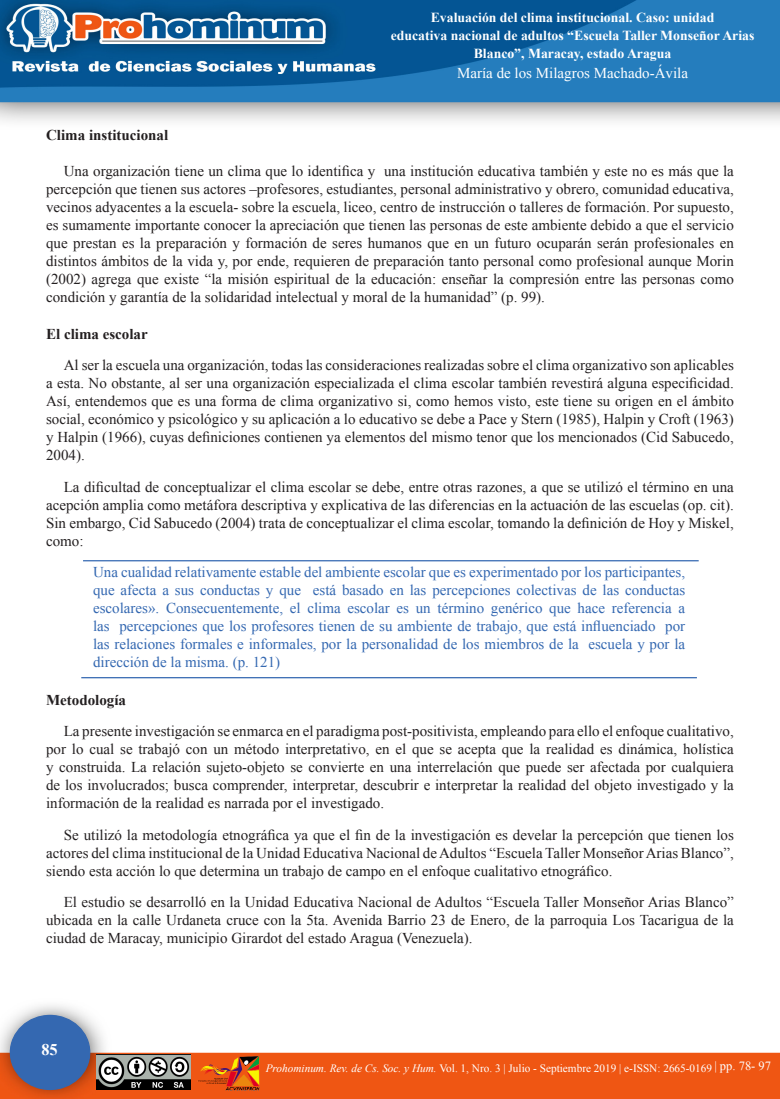
<style>
.page{position:relative;width:780px;height:1099px;background:#fff}
.page>*{position:absolute;margin:0;border:0;box-sizing:border-box;transform-origin:0 0}
.t1{font:700 16.25px "Times New Roman";color:#fff}
.t2{font:15px/18px "Times New Roman";color:#231f20;text-align:justify}
.t3{font:15px/18px "Times New Roman";color:#3468b1;text-align:justify}
.t4{font:700 15px "Times New Roman";color:#231f20}
.t5{font:15px "Times New Roman";color:#fff}
.t6{font:700 13.75px/18px "Times New Roman";color:#fff;text-align:center}
.t7{font:12.5px "Times New Roman";color:#fff}
.t8{font:11.25px "Times New Roman";color:#fff}
.s1{font-style:italic}
</style>
<div class="page">
<img style="left:0;top:1005px;width:780px;height:93px">
<div style="left:10px;top:1015px;width:80px;height:74px;background:#3468b1;border-radius:50%"></div>
<div style="left:10px;top:1014px;width:80px;height:76px;border:1px solid #3468b1;border-radius:50%"></div>
<img style="left:97px;top:1054px;width:93px;height:35px">
<img style="left:196px;top:1054px;width:63px;height:37px">
<img style="left:0;top:0;width:780px;height:122px">
<hr style="left:83px;top:560px;width:615px;height:1px;background:#3468b1">
<hr style="left:81px;top:677px;width:616px;height:1px;background:#3468b1">
<p class="t6" style="left:431px;top:8px;width:285px">Evaluación del clima institucional. Caso: unidad</p>
<p class="t6" style="left:390px;top:26px;width:365px">educativa nacional de adultos “Escuela Taller Monseñor Arias<br>Blanco”, Maracay, estado Aragua</p>
<p class="t5" style="left:457px;top:62px;width:232px">María de los Milagros Machado-Ávila</p>
<p class="t4" style="left:46px;top:124px;width:124px">Clima institucional</p>
<p class="t2" style="left:46px;top:161px;width:689px;text-indent:18px">Una organización tiene un clima que lo identifica y una institución educativa también y este no es más que la percepción que tienen sus actores –profesores, estudiantes, personal administrativo y obrero, comunidad educativa, vecinos adyacentes a la escuela- sobre la escuela, liceo, centro de instrucción o talleres de formación. Por supuesto, es sumamente importante conocer la apreciación que tienen las personas de este ambiente debido a que el servicio que prestan es la preparación y formación de seres humanos que en un futuro ocuparán serán profesionales en distintos ámbitos de la vida y, por ende, requieren de preparación tanto personal como profesional aunque Morin (2002) agrega que existe “la misión espiritual de la educación: enseñar la compresión entre las personas como condición y garantía de la solidaridad intelectual y moral de la humanidad” (p. 99).</p>
<p class="t4" style="left:46px;top:324px;width:103px">El clima escolar</p>
<p class="t2" style="left:46px;top:356px;width:689px;text-indent:18px">Al ser la escuela una organización, todas las consideraciones realizadas sobre el clima organizativo son aplicables a esta. No obstante, al ser una organización especializada el clima escolar también revestirá alguna especificidad.<br>Así, entendemos que es una forma de clima organizativo si, como hemos visto, este tiene su origen en el ámbito social, económico y psicológico y su aplicación a lo educativo se debe a Pace y Stern (1985), Halpin y Croft (1963) y Halpin (1966), cuyas definiciones contienen ya elementos del mismo tenor que los mencionados (Cid Sabucedo, 2004).</p>
<p class="t2" style="left:46px;top:477px;width:689px;text-indent:18px">La dificultad de conceptualizar el clima escolar se debe, entre otras razones, a que se utilizó el término en una acepción amplia como metáfora descriptiva y explicativa de las diferencias en la actuación de las escuelas (op. cit).<br>Sin embargo, Cid Sabucedo (2004) trata de conceptualizar el clima escolar, tomando la definición de Hoy y Miskel, como:</p>
<p class="t3" style="left:93px;top:562px;width:593px">Una cualidad relativamente estable del ambiente escolar que es experimentado por los participantes, que afecta a sus conductas y que está basado en las percepciones colectivas de las conductas escolares». Consecuentemente, el clima escolar es un término genérico que hace referencia a las percepciones que los profesores tienen de su ambiente de trabajo, que está influenciado por las relaciones formales e informales, por la personalidad de los miembros de la escuela y por la dirección de la misma. (p. 121)</p>
<p class="t4" style="left:46px;top:689px;width:81px">Metodología</p>
<p class="t2" style="left:46px;top:722px;width:689px;text-indent:18px">La presente investigación se enmarca en el paradigma post-positivista, empleando para ello el enfoque cualitativo, por lo cual se trabajó con un método interpretativo, en el que se acepta que la realidad es dinámica, holística y construida. La relación sujeto-objeto se convierte en una interrelación que puede ser afectada por cualquiera de los involucrados; busca comprender, interpretar, descubrir e interpretar la realidad del objeto investigado y la información de la realidad es narrada por el investigado.</p>
<p class="t2" style="left:46px;top:825px;width:689px;text-indent:18px">Se utilizó la metodología etnográfica ya que el fin de la investigación es develar la percepción que tienen los actores del clima institucional de la Unidad Educativa Nacional de Adultos “Escuela Taller Monseñor Arias Blanco”, siendo esta acción lo que determina un trabajo de campo en el enfoque cualitativo etnográfico.</p>
<p class="t2" style="left:46px;top:892px;width:689px;text-indent:18px">El estudio se desarrolló en la Unidad Educativa Nacional de Adultos “Escuela Taller Monseñor Arias Blanco” ubicada en la calle Urdaneta cruce con la 5ta. Avenida Barrio 23 de Enero, de la parroquia Los Tacarigua de la ciudad de Maracay, municipio Girardot del estado Aragua (Venezuela).</p>
<p class="t1" style="left:41px;top:1037px;width:18px">85</p>
<p class="t7" style="left:714px;top:1057px;width:58px">| pp. 78- 97</p>
<p class="t8" style="left:266px;top:1060px;width:448px"><span class="s1">Prohominum. Rev. de Cs. Soc. y Hum.</span> Vol. 1, Nro. 3 | Julio - Septiembre 2019 | e-ISSN: 2665-0169</p>
</div>
